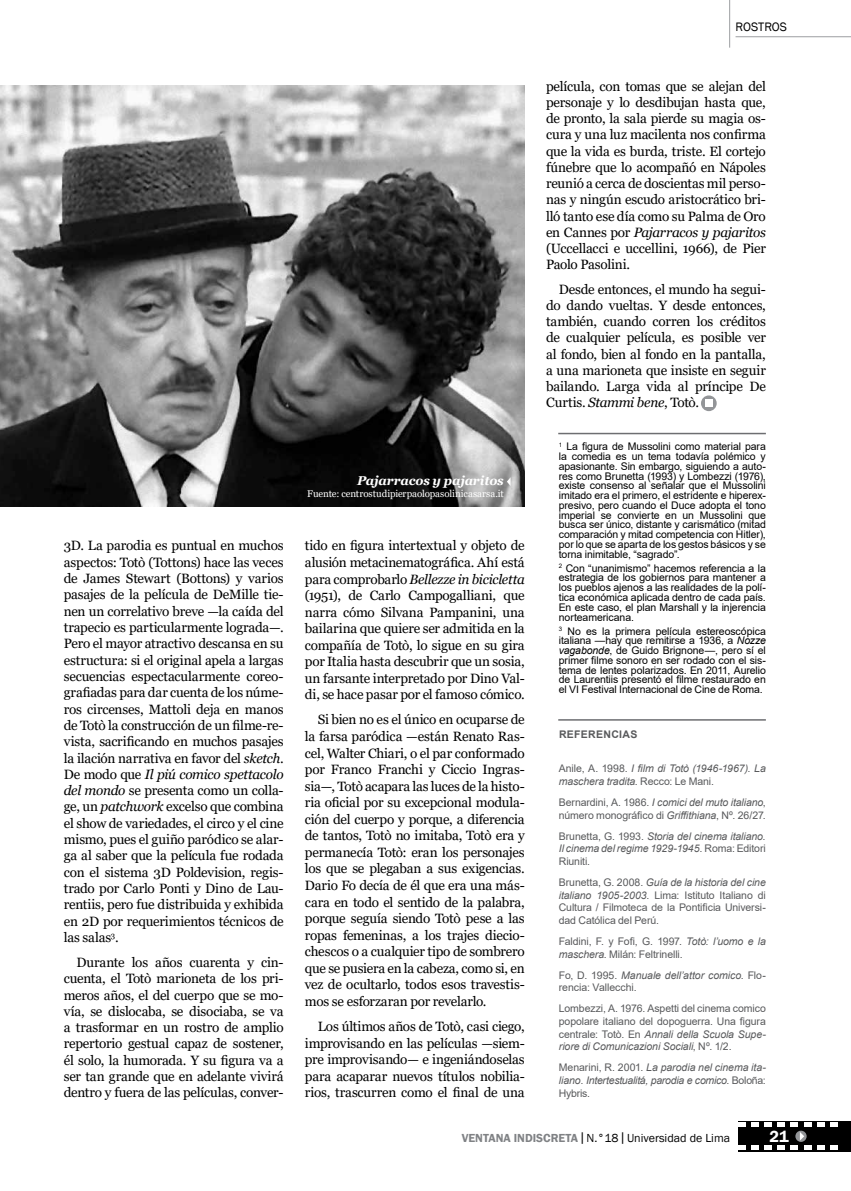
<style>
.page{position:relative;width:851px;height:1191px;background:#fff}
.page>*{position:absolute;margin:0;border:0;box-sizing:border-box;transform-origin:0 0}
.t1{font:600 16.5px "Franklin Gothic";color:#fff}
.t2{font:13.5px/16.4px "Georgia";letter-spacing:-.015em;color:#000;text-align:justify}
.t3{font:italic 700 12.75px "Georgia";letter-spacing:-.015em;color:#fff}
.t4{font:12.6px "Franklin Gothic";letter-spacing:-.005em;color:#000}
.t5{font:12px "Franklin Gothic";color:#000}
.t6{font:10.5px/9.8px "Arial";letter-spacing:-.01em;color:#000;text-align:justify}
.t7{font:10.5px/12.6px "Arial";letter-spacing:-.01em;color:#58595b}
.t8{font:italic 10.5px/12.6px "Arial";letter-spacing:-.01em;color:#58595b;text-align:justify}
.t9{font:700 10.5px "Arial";letter-spacing:.03em;color:#58595b}
.t10{font:9.75px "Georgia";letter-spacing:-.01em;color:#fff}
.s1{font-style:italic}
.s2{font-style:normal}
.s3{font-weight:600;color:#808285}
.s4{font-size:9.6px}
</style>
<div class="page">
<hr style="left:735px;top:36px;width:115px;height:1px;background:#a7a9ac">
<hr style="left:729px;top:0;width:1px;height:48px;background:#a7a9ac">
<div style="left:738px;top:1120px;width:112px;height:31px;background:#000"></div>
<svg style="left:738px;top:1122px;width:7px;height:5px"></svg>
<svg style="left:751px;top:1122px;width:7px;height:5px"></svg>
<svg style="left:764px;top:1122px;width:7px;height:5px"></svg>
<svg style="left:777px;top:1122px;width:7px;height:5px"></svg>
<svg style="left:817px;top:1122px;width:7px;height:5px"></svg>
<svg style="left:830px;top:1122px;width:7px;height:5px"></svg>
<svg style="left:738px;top:1145px;width:7px;height:5px"></svg>
<svg style="left:751px;top:1145px;width:7px;height:5px"></svg>
<svg style="left:764px;top:1145px;width:7px;height:5px"></svg>
<svg style="left:777px;top:1145px;width:7px;height:5px"></svg>
<svg style="left:790px;top:1122px;width:21px;height:28px"></svg>
<svg style="left:817px;top:1145px;width:7px;height:5px"></svg>
<svg style="left:830px;top:1145px;width:7px;height:5px"></svg>
<img style="left:0;top:85px;width:524px;height:422px">
<svg style="left:701px;top:395px;width:15px;height:16px"></svg>
<div style="left:704px;top:399px;width:8px;height:8px;background:#fff"></div>
<svg style="left:507px;top:477px;width:3px;height:9px"></svg>
<hr style="left:558px;top:719px;width:207px;height:1px;background:#6d6e71">
<hr style="left:558px;top:433px;width:207px;height:1px;background:#6d6e71">
<p class="t2" style="left:64px;top:538px;width:221px">3D. La parodia es puntual en muchos aspectos: Totò (Tottons) hace las veces de James Stewart (Bottons) y varios pasajes de la película de DeMille tie&shy;nen un correlativo breve —la caída del trapecio es particularmente lograda—.<br>Pero el mayor atractivo descansa en su estructura: si el original apela a largas secuencias espectacularmente coreo&shy;grafiadas para dar cuenta de los núme&shy;ros circenses, Mattoli deja en manos de Totò la construcción de un filme-re&shy;vista, sacrificando en muchos pasajes la ilación narrativa en favor del <span class="s1">sketch</span>.<br>De modo que <span class="s1">Il piú comico spettacolo del mondo</span> se presenta como un colla&shy;ge, un <span class="s1">patchwork</span> excelso que combina el show de variedades, el circo y el cine mismo, pues el guiño paródico se alar&shy;ga al saber que la película fue rodada con el sistema 3D Poldevision, regis&shy;trado por Carlo Ponti y Dino de Lau&shy;rentiis, pero fue distribuida y exhibida en 2D por requerimientos técnicos de las salas<sup>3</sup>.</p>
<p class="t2" style="left:64px;top:954px;width:221px;text-indent:13px">Durante los años cuarenta y cin&shy;cuenta, el Totò marioneta de los pri&shy;meros años, el del cuerpo que se mo&shy;vía, se dislocaba, se disociaba, se va a trasformar en un rostro de amplio repertorio gestual capaz de sostener, él solo, la humorada. Y su figura va a ser tan grande que en adelante vivirá dentro y fuera de las películas, conver-</p>
<p class="t3" style="left:357px;top:472px;width:148px">Pajarracos y pajaritos</p>
<p class="t10" style="left:307px;top:487px;width:198px">Fuente: centrostudipierpaolopasolinicasarsa.it</p>
<p class="t2" style="left:305px;top:538px;width:221px">tido en figura intertextual y objeto de alusión metacinematográfica. Ahí está para comprobarlo <span class="s1">Bellezze in bicicletta </span>(1951), de Carlo Campogalliani, que narra cómo Silvana Pampanini, una bailarina que quiere ser admitida en la compañía de Totò, lo sigue en su gira por Italia hasta descubrir que un sosia, un farsante interpretado por Dino Val&shy;di, se hace pasar por el famoso cómico.</p>
<p class="t2" style="left:305px;top:712px;width:221px;text-indent:13px">Si bien no es el único en ocuparse de la farsa paródica —están Renato Ras&shy;cel, Walter Chiari, o el par conformado por Franco Franchi y Ciccio Ingras&shy;sia—, Totò acapara las luces de la histo&shy;ria oficial por su excepcional modula&shy;ción del cuerpo y porque, a diferencia de tantos, Totò no imitaba, Totò era y permanecía Totò: eran los personajes los que se plegaban a sus exigencias.<br>Dario Fo decía de él que era una más&shy;cara en todo el sentido de la palabra, porque seguía siendo Totò pese a las ropas femeninas, a los trajes diecio&shy;chescos o a cualquier tipo de sombrero que se pusiera en la cabeza, como si, en vez de ocultarlo, todos esos travestis&shy;mos se esforzaran por revelarlo.</p>
<p class="t2" style="left:305px;top:1018px;width:221px;text-indent:13px">Los últimos años de Totò, casi ciego, improvisando en las películas —siem&shy;pre improvisando— e ingeniándoselas para acaparar nuevos títulos nobilia&shy;rios, trascurren como el final de una</p>
<p class="t4" style="left:735px;top:19px;width:53px">ROSTROS</p>
<p class="t2" style="left:546px;top:78px;width:221px">película, con tomas que se alejan del personaje y lo desdibujan hasta que, de pronto, la sala pierde su magia os&shy;cura y una luz macilenta nos confirma que la vida es burda, triste. El cortejo fúnebre que lo acompañó en Nápoles reunió a cerca de doscientas mil perso&shy;nas y ningún escudo aristocrático bri&shy;lló tanto ese día como su Palma de Oro en Cannes por <span class="s1">Pajarracos y pajaritos </span>(Uccellacci e uccellini, 1966), de Pier Paolo Pasolini.</p>
<p class="t2" style="left:546px;top:281px;width:221px;text-indent:13px">Desde entonces, el mundo ha segui&shy;do dando vueltas. Y desde entonces, también, cuando corren los créditos de cualquier película, es posible ver al fondo, bien al fondo en la pantalla, a una marioneta que insiste en seguir bailando. Larga vida al príncipe De Curtis. <span class="s1">Stammi bene</span>, Totò.</p>
<p class="t6" style="left:558px;top:442px;width:208px"><sup>1</sup> La figura de Mussolini como material para la comedia es un tema todavía polémico y apasionante. Sin embargo, siguiendo a auto&shy;res como Brunetta (1993) y Lombezzi (1976), existe consenso al señalar que el Mussolini imitado era el primero, el estridente e hiperex&shy;presivo, pero cuando el Duce adopta el tono imperial se convierte en un Mussolini que busca ser único, distante y carismático (mitad comparación y mitad competencia con Hitler), por lo que se aparta de los gestos básicos y se torna inimitable, “sagrado”.</p>
<p class="t6" style="left:558px;top:563px;width:208px"><sup>2</sup> Con “unanimismo” hacemos referencia a la estrategia de los gobiernos para mantener a los pueblos ajenos a las realidades de la polí&shy;tica económica aplicada dentro de cada país.<br>En este caso, el plan Marshall y la injerencia norteamericana.</p>
<p class="t6" style="left:558px;top:626px;width:208px"><sup>3</sup> No es la primera película estereoscópica italiana —hay que remitirse a 1936, a <span class="s1">Nozze vagabonde</span>, de Guido Brignone—, pero sí el primer filme sonoro en ser rodado con el sis&shy;tema de lentes polarizados. En 2011, Aurelio de Laurentiis presentó el filme restaurado en el VI Festival Internacional de Cine de Roma.</p>
<p class="t9" style="left:559px;top:727px;width:80px">REFERENCIAS</p>
<p class="t8" style="left:558px;top:762px;width:208px"><span class="s2">Anile, A. 1998.</span> I film di Totò (1946-1967). La maschera tradita<span class="s2">. Recco: Le Mani.</span></p>
<p class="t7" style="left:558px;top:796px;width:208px">Bernardini, A. 1986. <span class="s1">I comici del muto italiano</span>, número monográfico di <span class="s1">Griffithiana</span>, Nº. 26/27.</p>
<p class="t8" style="left:558px;top:830px;width:208px"><span class="s2">Brunetta, G. 1993.</span> Storia del cinema italiano.<br>Il cinema del regime 1929-1945. <span class="s2">Roma: Editori Riuniti.</span></p>
<p class="t7" style="left:558px;top:876px;width:208px;text-align:justify">Brunetta, G. 2008. <span class="s1">Guía de la historia del cine italiano 1905-2003</span>. Lima: Istituto Italiano di Cultura / Filmoteca de la Pontificia Universi&shy;dad Católica del Perú.</p>
<p class="t7" style="left:558px;top:935px;width:208px">Faldini, F. y Fofi, G. 1997. <span class="s1">Totò: l’uomo e la maschera</span>. Milán: Feltrinelli.</p>
<p class="t7" style="left:558px;top:968px;width:208px">Fo, D. 1995. <span class="s1">Manuale dell’attor comico</span>. Flo&shy;rencia: Vallecchi.</p>
<p class="t7" style="left:558px;top:1002px;width:208px;text-align:justify">Lombezzi, A. 1976. Aspetti del cinema comico popolare italiano del dopoguerra. Una figura centrale: Totò. En <span class="s1">Annali della Scuola Supe&shy;riore di Comunicazioni Sociali</span>, Nº. 1/2.</p>
<p class="t8" style="left:558px;top:1061px;width:208px"><span class="s2">Menarini, R. 2001.</span> La parodia nel cinema ita&shy;liano. Intertestualitá, parodia e comico<span class="s2">. Boloña:<br>Hybris.</span></p>
<p class="t5" style="left:461px;top:1130px;width:270px"><span class="s3">VENTANA INDISCRETA</span><span class="s4">│</span>N.°18<span class="s4">│</span>Universidad de Lima</p>
<p class="t1" style="left:769px;top:1126px;width:21px">21</p>
</div>
